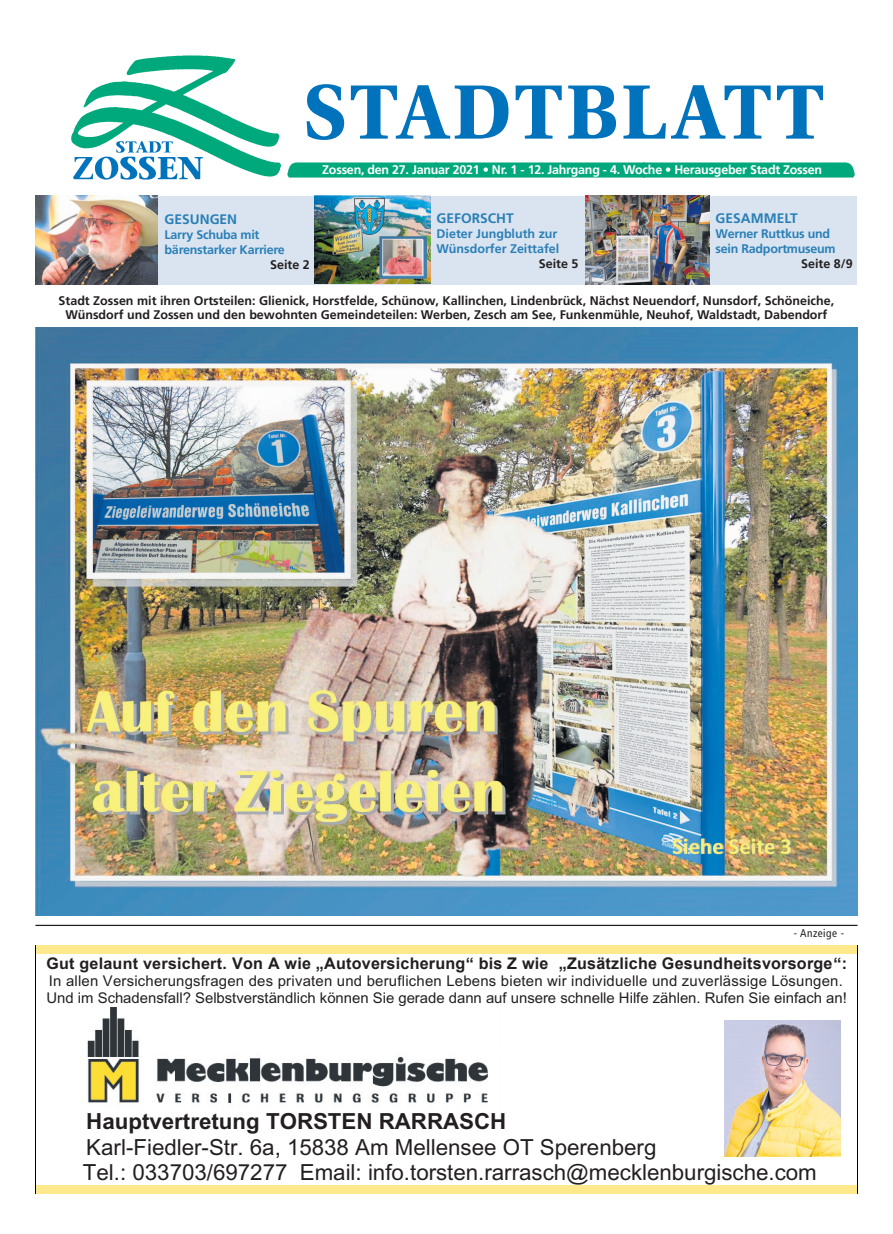
<style>
.page{position:relative;width:893px;height:1234px;background:#fff}
.page>*{position:absolute;margin:0;border:0;box-sizing:border-box;transform-origin:0 0}
.t1{font:700 81.25px "Utopia Std";letter-spacing:.03em;color:#0073bc}
.t2{font:22.12px/25.5px "Arial";color:#231f20}
.t3{font:700 22.12px "Arial";color:#231f20}
.t4{font:700 16px "Arial";letter-spacing:.015em;color:#231f20}
.t5{font:14.75px/17px "Arial";letter-spacing:.01em;color:#231f20}
.t6{font:700 13.75px "Frutiger LT Pro";color:#2a7fb7}
.t7{font:700 12.5px/13.8px "Frutiger LT Pro";color:#231f20;text-align:center}
.t8{font:700 12.5px "Frutiger LT Pro";letter-spacing:-.02em;color:#fff}
.t9{font:700 12.5px/15px "Frutiger LT Pro";color:#2a7fb7}
.t10{font:700 12.5px/15px "Frutiger LT Std";letter-spacing:-.02em;color:#2a7fb7}
.t11{font:700 12.5px/15px "Frutiger LT Pro";letter-spacing:-.02em;color:#2a7fb7}
.t12{font:condensed 11.25px "Frutiger LT Std";letter-spacing:.04em;color:#231f20}
</style>
<div class="page">
<img style="left:437px;top:162px;width:418px;height:16px">
<img style="left:287px;top:162px;width:150px;height:16px">
<img style="left:72px;top:55px;width:209px;height:122px">
<img style="left:71px;top:135px;width:136px;height:45px">
<div style="left:35px;top:196px;width:822px;height:88px;background:#dae4f0"></div>
<img style="left:35px;top:196px;width:123px;height:88px">
<img style="left:585px;top:196px;width:124px;height:88px">
<img style="left:314px;top:196px;width:116px;height:88px">
<img style="left:35px;top:328px;width:822px;height:587px">
<hr style="left:35px;top:924px;width:822px;height:1px;background:#231f20">
<img style="left:724px;top:1020px;width:116px;height:135px">
<div style="left:36px;top:944px;width:821px;height:9px;background:#feea8c"></div>
<div style="left:36px;top:1184px;width:821px;height:8px;background:#feea8c"></div>
<img style="left:87px;top:1007px;width:401px;height:96px">
<svg style="left:35px;top:944px;width:2px;height:250px"></svg>
<svg style="left:857px;top:945px;width:1px;height:249px"></svg>
<h1 class="t1" style="left:303px;top:65px;width:523px">STADTBLATT</h1>
<p class="t8" style="left:322px;top:162px;width:501px">Zossen, den 27. Januar 2021 • Nr. 1 - 12. Jahrgang - 4. Woche • Herausgeber Stadt Zossen</p>
<p class="t6" style="left:716px;top:210px;width:84px">GESAMMELT</p>
<p class="t11" style="left:716px;top:226px;width:122px">Werner Ruttkus und sein Radportmuseum</p>
<p class="t7" style="left:801px;top:257px;width:53px">Seite 8/9</p>
<p class="t6" style="left:437px;top:210px;width:79px">GEFORSCHT</p>
<p class="t9" style="left:437px;top:226px;width:124px">Dieter Jungbluth zur<br>Wünsdorfer Zeittafel</p>
<p class="t7" style="left:539px;top:257px;width:41px">Seite 5</p>
<p class="t6" style="left:165px;top:211px;width:74px">GESUNGEN</p>
<p class="t10" style="left:165px;top:227px;width:122px">Larry Schuba mit bärenstarker Karriere</p>
<p class="t7" style="left:270px;top:257px;width:41px">Seite 2</p>
<p class="t7" style="left:59px;top:293px;width:777px">Stadt Zossen mit ihren Ortsteilen: Glienick, Horstfelde, Schünow, Kallinchen, Lindenbrück, Nächst Neuendorf, Nunsdorf, Schöneiche,<br>Wünsdorf und Zossen und den bewohnten Gemeindeteilen: Werben, Zesch am See, Funkenmühle, Neuhof, Waldstadt, Dabendorf</p>
<p class="t12" style="left:794px;top:926px;width:52px">- Anzeige -</p>
<p class="t4" style="left:46px;top:953px;width:802px">Gut gelaunt versichert. Von A wie „Autoversicherung“ bis Z wie „Zusätzliche Gesundheitsvorsorge“:</p>
<p class="t5" style="left:47px;top:971px;width:802px">In allen Versicherungsfragen des privaten und beruflichen Lebens bieten wir individuelle und zuverlässige Lösungen.<br>Und im Schadensfall? Selbstverständlich können Sie gerade dann auf unsere schnelle Hilfe zählen. Rufen Sie einfach an!</p>
<h2 class="t3" style="left:86px;top:1108px;width:421px">Hauptvertretung TORSTEN RARRASCH</h2>
<h2 class="t2" style="left:83px;top:1134px;width:735px">Karl-Fiedler-Str. 6a, 15838 Am Mellensee OT Sperenberg<br>Tel.: 033703/697277 Email: info.torsten.rarrasch@mecklenburgische.com</h2>
</div>
